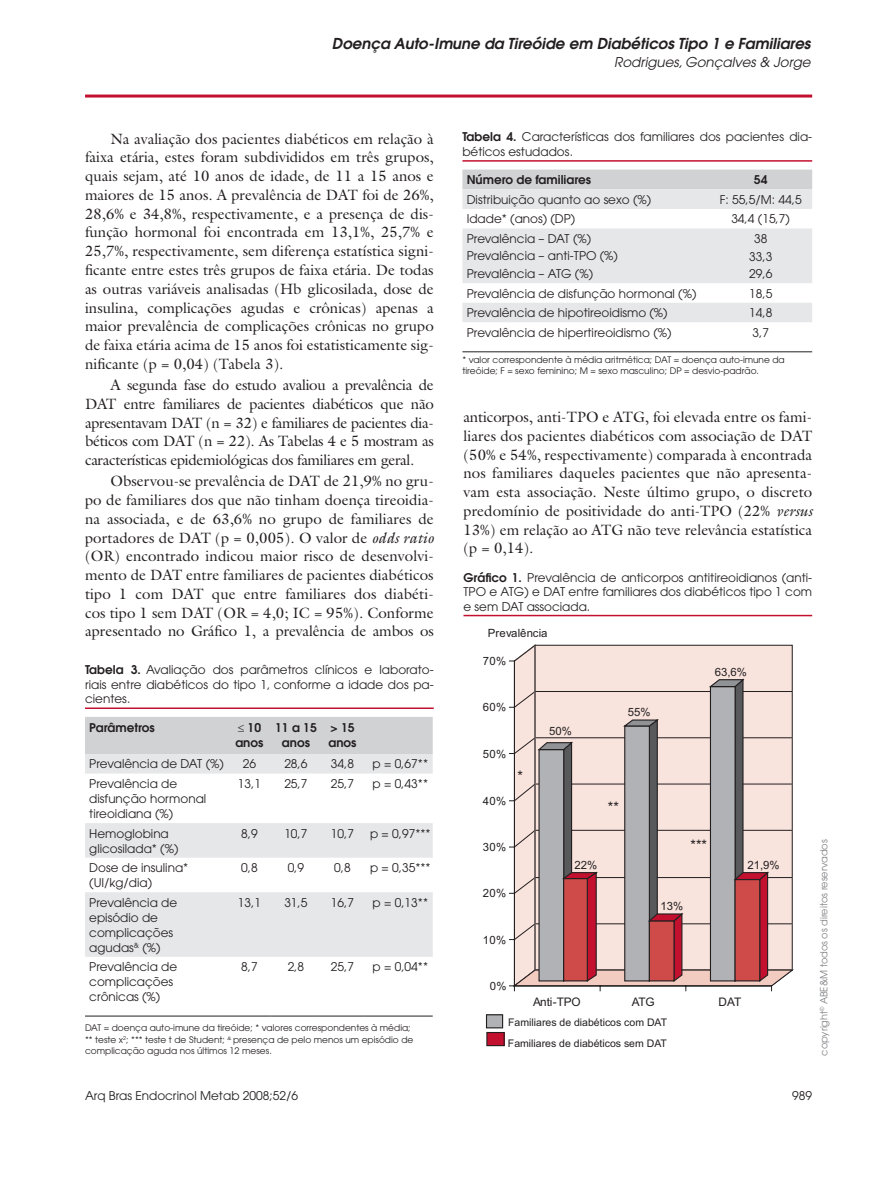
<style>
.page{position:relative;width:893px;height:1191px;background:#fff}
.page>*{position:absolute;margin:0;border:0;box-sizing:border-box;transform-origin:0 0}
.t1{font:15px/18.8px "Galliard";color:#231f20;text-align:justify}
.t2{font:italic 600 15px "Avant Garde";color:#231f20}
.t3{font:14.25px "Arial";color:#231f20}
.t4{font:italic 13.5px "Avant Garde";color:#231f20}
.t5{font:12px/15px "Avant Garde";color:#231f20}
.t6{font:600 12px/15px "Avant Garde";color:#231f20}
.t7{font:11.85px "Arial";letter-spacing:-.025em;color:#231f20}
.t8{font:11.4px "Arial";letter-spacing:.025em;color:#231f20}
.t9{font:10.5px/20.4px "Arial";color:#231f20}
.t10{font:9.9px "Avant Garde";letter-spacing:-.01em;color:#808285}
.t11{font:9px/11.2px "Avant Garde";color:#231f20}
.s1{font-style:italic}
.s2{font-weight:600}
</style>
<div class="page">
<hr style="left:85px;top:95px;width:727px;height:3px;background:#c3102f">
<hr style="left:463px;top:615px;width:349px;height:1px;background:#c3102f">
<svg style="left:509px;top:644px;width:284px;height:346px;background:#d5bcba"></svg>
<div style="left:486px;top:1014px;width:17px;height:13px;background:#b1b2b5"></div>
<div style="left:486px;top:1014px;width:17px;height:14px;border:1px solid #231f20"></div>
<div style="left:487px;top:1032px;width:17px;height:13px;background:#c3102f"></div>
<div style="left:486px;top:1032px;width:19px;height:14px;border:1px solid #231f20"></div>
<hr style="left:85px;top:707px;width:349px;height:2px;background:#c3102f">
<div style="left:85px;top:717px;width:348px;height:37px;background:#d1d2d4"></div>
<svg style="left:85px;top:754px;width:348px;height:202px;fill:#e6e7e9"></svg>
<hr style="left:85px;top:1015px;width:139px;height:1px;background:#231f20">
<hr style="left:224px;top:1015px;width:47px;height:1px;background:#231f20">
<hr style="left:271px;top:1015px;width:46px;height:1px;background:#231f20">
<hr style="left:317px;top:1015px;width:47px;height:1px;background:#231f20">
<hr style="left:364px;top:1015px;width:69px;height:1px;background:#231f20">
<hr style="left:462px;top:160px;width:350px;height:2px;background:#c3102f">
<div style="left:462px;top:169px;width:350px;height:20px;background:#d1d2d4"></div>
<svg style="left:462px;top:189px;width:350px;height:133px;fill:#e6e7e9"></svg>
<hr style="left:462px;top:351px;width:243px;height:1px;background:#231f20">
<hr style="left:705px;top:351px;width:107px;height:1px;background:#231f20">
<p class="t2" style="left:332px;top:34px;width:480px">Doença Auto-Imune da Tireóide em Diabéticos Tipo 1 e Familiares</p>
<p class="t4" style="left:614px;top:54px;width:198px">Rodrigues, Gonçalves &amp; Jorge</p>
<p class="t1" style="left:85px;top:129px;width:350px;text-indent:26px">Na avaliação dos pacientes diabéticos em relação à faixa etária, estes foram subdivididos em três grupos, quais sejam, até 10 anos de idade, de 11 a 15 anos e maiores de 15 anos. A prevalência de DAT foi de 26%, 28,6% e 34,8%, respectivamente, e a presença de dis&shy;função hormonal foi encontrada em 13,1%, 25,7% e 25,7%, respectivamente, sem diferença estatística signi&shy;ficante entre estes três grupos de faixa etária. De todas as outras variáveis analisadas (Hb glicosilada, dose de insulina, complicações agudas e crônicas) apenas a maior prevalência de complicações crônicas no grupo de faixa etária acima de 15 anos foi estatisticamente sig&shy;nificante (p = 0,04) (Tabela 3).</p>
<p class="t1" style="left:85px;top:375px;width:350px;text-indent:26px">A segunda fase do estudo avaliou a prevalência de DAT entre familiares de pacientes diabéticos que não apresentavam DAT (n = 32) e familiares de pacientes dia&shy;béticos com DAT (n = 22). As Tabelas 4 e 5 mostram as características epidemiológicas dos familiares em geral.</p>
<p class="t1" style="left:85px;top:472px;width:350px;text-indent:26px">Observou-se prevalência de DAT de 21,9% no gru&shy;po de familiares dos que não tinham doença tireoidia&shy;na associada, e de 63,6% no grupo de familiares de portadores de DAT (p = 0,005). O valor de <span class="s1">odds ratio </span>(OR) encontrado indicou maior risco de desenvolvi&shy;mento de DAT entre familiares de pacientes diabéticos tipo 1 com DAT que entre familiares dos diabéti&shy;cos tipo 1 sem DAT (OR = 4,0; IC = 95%). Conforme apresentado no Gráfico 1, a prevalência de ambos os</p>
<p class="t5" style="left:85px;top:663px;width:350px;line-height:14.4px;text-align:justify"><span class="s2">Tabela 3.</span> Avaliação dos parâmetros clínicos e laborato&shy;riais entre diabéticos do tipo 1, conforme a idade dos pa&shy;cientes.</p>
<p class="t6" style="left:89px;top:719px;width:67px">Parâmetros</p>
<p class="t6" style="left:235px;top:719px;width:30px">≤ 10 anos</p>
<p class="t6" style="left:275px;top:719px;width:43px;text-align:center">11 a 15 anos</p>
<p class="t6" style="left:328px;top:719px;width:30px">&gt; 15 anos</p>
<p class="t5" style="left:89px;top:756px;width:136px">Prevalência de DAT (%)</p>
<p class="t5" style="left:243px;top:756px;width:15px">26</p>
<p class="t5" style="left:284px;top:756px;width:25px">28,6</p>
<p class="t5" style="left:331px;top:756px;width:25px">34,8</p>
<p class="t5" style="left:373px;top:756px;width:57px">p = 0,67**</p>
<p class="t5" style="left:89px;top:776px;width:118px">Prevalência de disfunção hormonal tireoidiana (%)</p>
<p class="t5" style="left:238px;top:776px;width:25px">13,1</p>
<p class="t5" style="left:284px;top:776px;width:25px">25,7</p>
<p class="t5" style="left:331px;top:776px;width:25px">25,7</p>
<p class="t5" style="left:373px;top:776px;width:57px">p = 0,43**</p>
<p class="t5" style="left:89px;top:825px;width:91px">Hemoglobina glicosilada* (%)</p>
<p class="t5" style="left:241px;top:825px;width:18px">8,9</p>
<p class="t5" style="left:284px;top:825px;width:25px">10,7</p>
<p class="t5" style="left:331px;top:825px;width:25px">10,7</p>
<p class="t5" style="left:370px;top:825px;width:62px">p = 0,97***</p>
<p class="t5" style="left:89px;top:860px;width:100px">Dose de insulina* (UI/kg/dia)</p>
<p class="t5" style="left:241px;top:860px;width:18px">0,8</p>
<p class="t5" style="left:288px;top:860px;width:18px">0,9</p>
<p class="t5" style="left:334px;top:860px;width:18px">0,8</p>
<p class="t5" style="left:370px;top:860px;width:62px">p = 0,35***</p>
<p class="t5" style="left:89px;top:894px;width:89px">Prevalência de episódio de complicações agudas<sup>&amp;</sup> (%)</p>
<p class="t5" style="left:238px;top:894px;width:25px">13,1</p>
<p class="t5" style="left:284px;top:894px;width:25px">31,5</p>
<p class="t5" style="left:331px;top:894px;width:25px">16,7</p>
<p class="t5" style="left:373px;top:894px;width:57px">p = 0,13**</p>
<p class="t5" style="left:89px;top:959px;width:89px">Prevalência de complicações crônicas (%)</p>
<p class="t5" style="left:241px;top:959px;width:18px">8,7</p>
<p class="t5" style="left:288px;top:959px;width:18px">2,8</p>
<p class="t5" style="left:331px;top:959px;width:25px">25,7</p>
<p class="t5" style="left:373px;top:959px;width:57px">p = 0,04**</p>
<p class="t11" style="left:85px;top:1022px;width:330px">DAT = doença auto-imune da tireóide; * valores correspondentes à média; ** teste x<sup>2</sup>; *** teste t de Student; presença de pelo menos um episódio de complicação aguda nos últimos 12 meses.</p>
<p class="t5" style="left:462px;top:130px;width:351px;line-height:14.4px"><span class="s2">Tabela 4.</span> Características dos familiares dos pacientes dia&shy;béticos estudados.</p>
<p class="t6" style="left:467px;top:172px;width:126px">Número de familiares</p>
<p class="t6" style="left:754px;top:172px;width:15px">54</p>
<p class="t5" style="left:467px;top:192px;width:186px">Distribuição quanto ao sexo (%)</p>
<p class="t5" style="left:720px;top:192px;width:83px">F: 55,5/M: 44,5</p>
<p class="t5" style="left:467px;top:211px;width:110px">Idade* (anos) (DP)</p>
<p class="t5" style="left:731px;top:211px;width:60px">34,4 (15,7)</p>
<p class="t5" style="left:467px;top:230px;width:153px;line-height:17.5px">Prevalência – DAT (%)<br>Prevalência – anti-TPO (%)<br>Prevalência – ATG (%)</p>
<p class="t5" style="left:749px;top:230px;width:25px;line-height:17.5px;text-align:center">38<br>33,3<br>29,6</p>
<p class="t5" style="left:467px;top:286px;width:231px">Prevalência de disfunção hormonal (%)</p>
<p class="t5" style="left:749px;top:286px;width:25px">18,5</p>
<p class="t5" style="left:467px;top:305px;width:202px">Prevalência de hipotireoidismo (%)</p>
<p class="t5" style="left:749px;top:305px;width:25px">14,8</p>
<p class="t5" style="left:467px;top:325px;width:206px">Prevalência de hipertireoidismo (%)</p>
<p class="t5" style="left:752px;top:325px;width:18px">3,7</p>
<p class="t11" style="left:462px;top:354px;width:324px">* valor correspondente à média aritmética; DAT = doença auto-imune da tireóide; F = sexo feminino; M = sexo masculino; DP = desvio-padrão.</p>
<p class="t1" style="left:463px;top:407px;width:350px">anticorpos, anti-TPO e ATG, foi elevada entre os fami&shy;liares dos pacientes diabéticos com associação de DAT (50% e 54%, respectivamente) comparada à encontrada nos familiares daqueles pacientes que não apresenta&shy;vam esta associação. Neste último grupo, o discreto predomínio de positividade do anti-TPO (22% <span class="s1">versus </span>13%) em relação ao ATG não teve relevância estatística (p = 0,14).</p>
<p class="t5" style="left:463px;top:570px;width:350px;line-height:14.4px;text-align:justify"><span class="s2">Gráfico 1.</span> Prevalência de anticorpos antitireoidianos (anti-TPO e ATG) e DAT entre familiares dos diabéticos tipo 1 com e sem DAT associada.</p>
<p class="t8" style="left:488px;top:626px;width:61px">Prevalência</p>
<p class="t8" style="left:483px;top:653px;width:25px">70%</p>
<p class="t8" style="left:483px;top:700px;width:25px">60%</p>
<p class="t8" style="left:483px;top:746px;width:25px">50%</p>
<p class="t8" style="left:483px;top:793px;width:25px">40%</p>
<p class="t3" style="left:517px;top:767px;width:7px">*</p>
<p class="t8" style="left:483px;top:839px;width:25px">30%</p>
<p class="t8" style="left:483px;top:886px;width:25px">20%</p>
<p class="t8" style="left:483px;top:932px;width:25px">10%</p>
<p class="t8" style="left:490px;top:978px;width:18px">0%</p>
<p class="t8" style="left:549px;top:723px;width:24px">50%</p>
<p class="t8" style="left:628px;top:705px;width:24px">55%</p>
<p class="t3" style="left:608px;top:797px;width:13px">**</p>
<p class="t8" style="left:715px;top:664px;width:34px">63,6%</p>
<p class="t3" style="left:690px;top:835px;width:18px">***</p>
<p class="t8" style="left:575px;top:857px;width:24px">22%</p>
<p class="t8" style="left:747px;top:857px;width:34px">21,9%</p>
<p class="t8" style="left:661px;top:898px;width:24px">13%</p>
<p class="t7" style="left:533px;top:993px;width:49px">Anti-TPO</p>
<p class="t7" style="left:632px;top:993px;width:25px">ATG</p>
<p class="t7" style="left:718px;top:993px;width:24px">DAT</p>
<p class="t9" style="left:508px;top:1012px;width:161px">Familiares de diabéticos com DAT<br>Familiares de diabéticos sem DAT</p>
<p class="t10" style="left:818px;top:1055px;width:217px;rotate:-90deg">copyright<sup>©</sup> ABE&amp;M todos os direitos reservados</p>
<p class="t5" style="left:85px;top:1087px;width:215px">Arq Bras Endocrinol Metab 2008;52/6</p>
<p class="t5" style="left:792px;top:1087px;width:21px">989</p>
</div>
